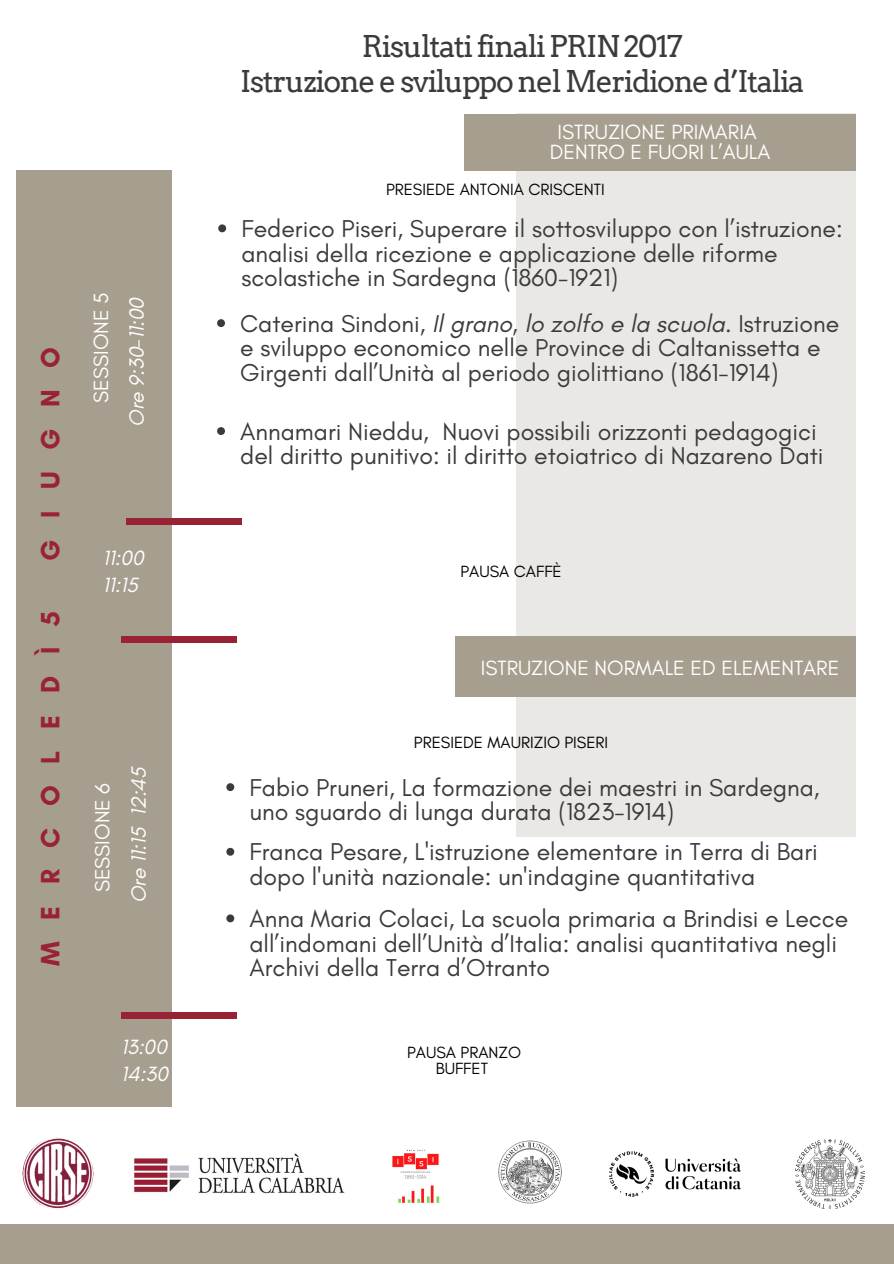
<style>
.page{position:relative;width:894px;height:1264px;background:#fff}
.page>*{position:absolute;margin:0;border:0;box-sizing:border-box;transform-origin:0 0}
.t1{font:30px/34.8px "Arvo";letter-spacing:-.05em;color:#3b3b3b;text-align:center}
.t2{font:700 27px "Glacial Indifference";letter-spacing:.8em;color:#9a2235}
.t3{font:24.75px/24.8px "Glacial Indifference";color:#3b3b3b}
.t4{font:21px/20.2px "Glacial Indifference";color:#fff;text-align:center}
.t5{font:italic 21px/27px "Glacial Indifference";color:#fff}
.t6{font:16.5px "Glacial Indifference";color:#000}
.s1{font-style:italic}
</style>
<div class="page">
<div style="left:0;top:1224px;width:893px;height:39px;background:#a69e8e"></div>
<div style="left:516px;top:114px;width:339px;height:722px;background:#eae8e5"></div>
<svg style="left:218px;top:224px;width:8px;height:8px"></svg>
<svg style="left:217px;top:319px;width:8px;height:8px"></svg>
<svg style="left:226px;top:783px;width:8px;height:8px"></svg>
<svg style="left:226px;top:847px;width:8px;height:8px"></svg>
<div style="left:16px;top:170px;width:156px;height:936px;background:#a69e8e"></div>
<div style="left:121px;top:636px;width:115px;height:7px;background:#9a2235"></div>
<div style="left:126px;top:518px;width:116px;height:6px;background:#9a2235"></div>
<div style="left:121px;top:1012px;width:115px;height:6px;background:#9a2235"></div>
<img style="left:392px;top:1149px;width:48px;height:54px">
<img style="left:22px;top:1137px;width:72px;height:72px">
<img style="left:134px;top:1153px;width:211px;height:41px">
<img style="left:498px;top:1140px;width:64px;height:64px">
<img style="left:795px;top:1139px;width:69px;height:69px">
<img style="left:609px;top:1151px;width:132px;height:46px">
<svg style="left:217px;top:427px;width:8px;height:8px"></svg>
<div style="left:464px;top:114px;width:391px;height:56px;background:#a69e8e"></div>
<div style="left:455px;top:636px;width:400px;height:61px;background:#a69e8e"></div>
<svg style="left:226px;top:914px;width:8px;height:8px"></svg>
<p class="t2" style="left:34px;top:561px;width:215px;rotate:-90deg">GIUGNO</p>
<p class="t2" style="left:34px;top:965px;width:357px;rotate:-90deg">MERCOLEDÌ5</p>
<h4 class="t4" style="left:91px;top:402px;width:112px;rotate:-90deg">SESSIONE 5</h4>
<p class="t5" style="left:123px;top:427px;width:131px;rotate:-90deg">Ore 9:30-11:00</p>
<p class="t5" style="left:103px;top:544px;width:43px">11:00<br>11:15</p>
<h5 class="t4" style="left:92px;top:892px;width:111px;rotate:-90deg">SESSIONE 6</h5>
<p class="t5" style="left:125px;top:903px;width:138px;rotate:-90deg">Ore 11:15 12:45</p>
<p class="t5" style="left:121px;top:1032px;width:48px">13:00<br>14:30</p>
<h1 class="t1" style="left:240px;top:29px;width:566px">Risultati finali PRIN 2017<br>Istruzione e sviluppo nel Meridione d’Italia</h1>
<p class="t4" style="left:549px;top:121px;width:222px">ISTRUZIONE PRIMARIA<br>DENTRO E FUORI L’AULA</p>
<h4 class="t6" style="left:386px;top:179px;width:220px">PRESIEDE ANTONIA CRISCENTI</h4>
<h5 class="t3" style="left:241px;top:216px;width:602px">Federico Piseri, Superare il sottosviluppo con l’istruzione: analisi della ricezione e applicazione delle riforme scolastiche in Sardegna (1860-1921)</h5>
<h2 class="t3" style="left:240px;top:310px;width:600px">Caterina Sindoni, <span class="s1">Il grano, lo zolfo e la scuola</span>. Istruzione e sviluppo economico nelle Province di Caltanissetta e<br>Girgenti dall’Unità al periodo giolittiano (1861-1914)</h2>
<p class="t3" style="left:240px;top:418px;width:584px">Annamari Nieddu, Nuovi possibili orizzonti pedagogici del diritto punitivo: il diritto etoiatrico di Nazareno Dati</p>
<p class="t6" style="left:460px;top:561px;width:103px">PAUSA CAFFÈ</p>
<p class="t4" style="left:480px;top:657px;width:360px">ISTRUZIONE NORMALE ED ELEMENTARE</p>
<h4 class="t6" style="left:414px;top:732px;width:196px">PRESIEDE MAURIZIO PISERI</h4>
<h5 class="t3" style="left:249px;top:774px;width:571px">Fabio Pruneri, La formazione dei maestri in Sardegna, uno sguardo di lunga durata (1823-1914)</h5>
<h5 class="t3" style="left:249px;top:839px;width:569px">Franca Pesare, L'istruzione elementare in Terra di Bari dopo l'unità nazionale: un'indagine quantitativa</h5>
<p class="t3" style="left:249px;top:905px;width:600px">Anna Maria Colaci, La scuola primaria a Brindisi e Lecce all’indomani dell’Unità d’Italia: analisi quantitativa negli<br>Archivi della Terra d’Otranto</p>
<p class="t6" style="left:407px;top:1042px;width:115px">PAUSA PRANZO</p>
<p class="t6" style="left:435px;top:1058px;width:54px">BUFFET</p>
</div>
